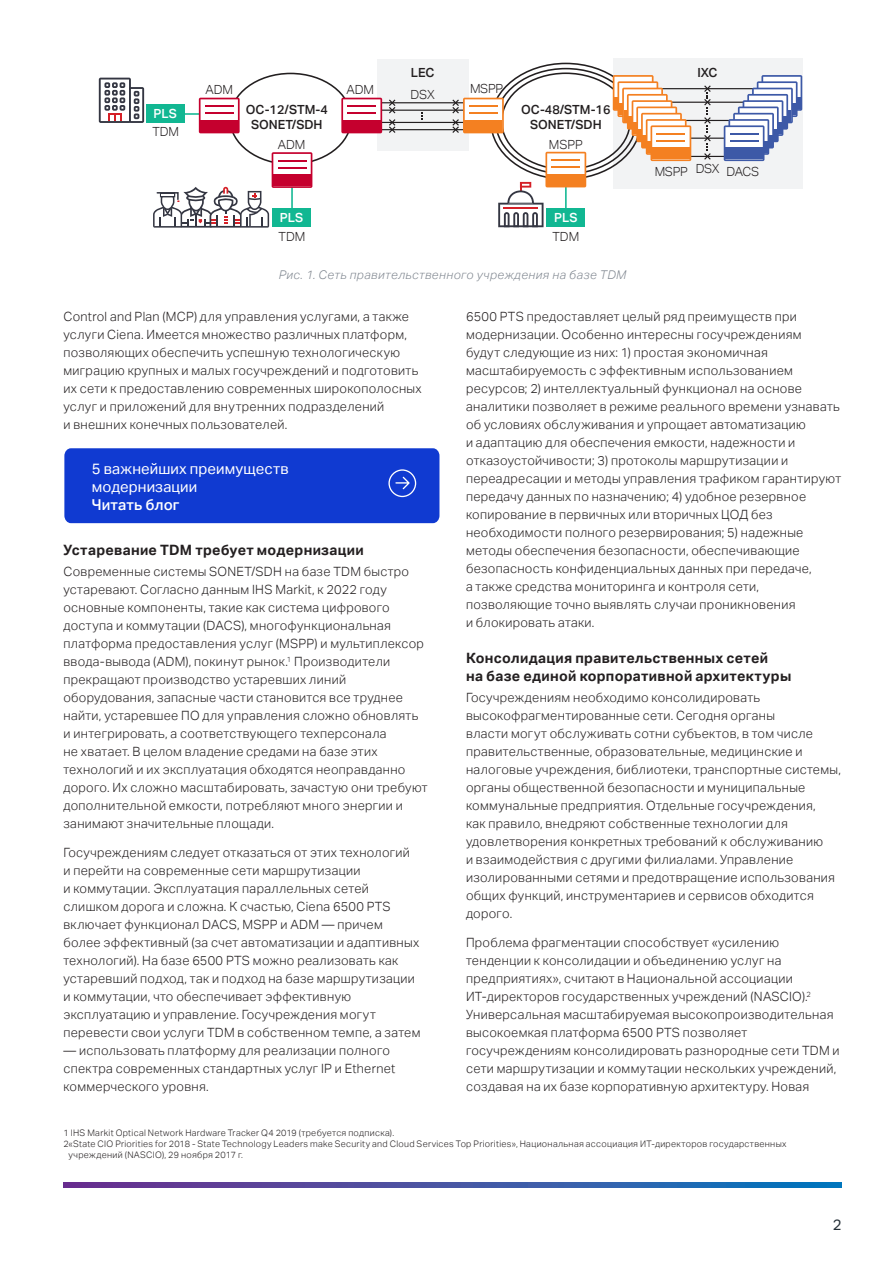
<style>
.page{position:relative;width:893px;height:1263px;background:#fff}
.page>*{position:absolute;margin:0;border:0;box-sizing:border-box;transform-origin:0 0}
.Body_Copy{font:15px/18px "Aktiv Grotesk";letter-spacing:.01em;color:#fff}
.Body_Copy-2{font:500 15px "Aktiv Grotesk";letter-spacing:.01em;color:#fff}
.t1{font:15px "Aktiv Grotesk";color:#252f37}
.Headline_for_body_co{font:700 14.25px/18px "Aktiv Grotesk";letter-spacing:.02em;color:#231f20}
.Body_Copy-3{font:300 12.75px/18px "Aktiv Grotesk";letter-spacing:.025em;color:#231f20}
.t2{font:500 12.6px/15.1px "Aktiv Grotesk";color:#231f20;text-align:center}
.t3{font:300 12.6px "Aktiv Grotesk";color:#231f20}
.t4{font:300 12.6px "Aktiv Grotesk";letter-spacing:-.03em;color:#231f20}
.t5{font:500 12.6px "Aktiv Grotesk";color:#fff}
.Figure_Caption{font:italic 300 12px "Aktiv Grotesk";letter-spacing:.04em;color:#808790}
.Footnote{font:300 9px/11.2px "Aktiv Grotesk";letter-spacing:.035em;color:#231f20}
.s1{font-weight:300}
</style>
<div class="page">
<svg style="left:63px;top:1182px;width:779px;height:5px;background:#3f54a4"></svg>
<div style="left:613px;top:59px;width:189px;height:130px;background:#f2f3f4"></div>
<hr style="left:180px;top:113px;width:37px;height:2px;background:#11b792">
<div style="left:377px;top:59px;width:91px;height:92px;background:#f2f3f4"></div>
<hr style="left:374px;top:102px;width:94px;height:1px;background:#231f20">
<hr style="left:374px;top:110px;width:94px;height:1px;background:#231f20">
<hr style="left:374px;top:122px;width:94px;height:1px;background:#231f20">
<hr style="left:374px;top:129px;width:94px;height:1px;background:#231f20">
<svg style="left:388px;top:99px;width:9px;height:34px"></svg>
<hr style="left:660px;top:138px;width:95px;height:1px;background:#231f20">
<hr style="left:660px;top:156px;width:95px;height:1px;background:#231f20">
<hr style="left:654px;top:88px;width:107px;height:1px;background:#231f20">
<hr style="left:660px;top:102px;width:95px;height:1px;background:#231f20">
<hr style="left:660px;top:120px;width:95px;height:1px;background:#231f20">
<svg style="left:451px;top:98px;width:53px;height:36px"></svg>
<svg style="left:703px;top:85px;width:9px;height:75px"></svg>
<svg style="left:99px;top:78px;width:45px;height:45px"></svg>
<svg style="left:153px;top:152px;width:159px;height:76px"></svg>
<svg style="left:498px;top:152px;width:88px;height:75px"></svg>
<hr style="left:503px;top:207px;width:35px;height:2px;background:#d52027">
<svg style="left:199px;top:98px;width:41px;height:35px"></svg>
<div style="left:201px;top:120px;width:37px;height:12px;background:#c5002e"></div>
<hr style="left:205px;top:112px;width:29px;height:2px;background:#c5002e">
<hr style="left:205px;top:105px;width:29px;height:2px;background:#c5002e">
<svg style="left:341px;top:98px;width:41px;height:35px"></svg>
<div style="left:343px;top:120px;width:37px;height:12px;background:#c5002e"></div>
<hr style="left:347px;top:112px;width:29px;height:2px;background:#c5002e">
<hr style="left:347px;top:105px;width:29px;height:2px;background:#c5002e">
<svg style="left:724px;top:75px;width:78px;height:86px"></svg>
<div style="left:725px;top:147px;width:38px;height:12px;background:#3d59a7"></div>
<hr style="left:730px;top:140px;width:29px;height:2px;background:#3d59a7">
<hr style="left:730px;top:133px;width:29px;height:2px;background:#3d59a7">
<svg style="left:613px;top:75px;width:78px;height:86px"></svg>
<div style="left:652px;top:147px;width:38px;height:12px;background:#f48021"></div>
<hr style="left:656px;top:140px;width:29px;height:2px;background:#f48021">
<hr style="left:656px;top:133px;width:29px;height:2px;background:#f48021">
<div style="left:146px;top:104px;width:38px;height:19px;background:#11b792"></div>
<div style="left:64px;top:448px;width:375px;height:75px;background:#103ad1"></div>
<p class="t5" style="left:154px;top:106px;width:25px">PLS</p>
<p class="t3" style="left:152px;top:124px;width:28px">TDM</p>
<p class="t3" style="left:205px;top:82px;width:29px">ADM</p>
<p class="t3" style="left:346px;top:82px;width:29px">ADM</p>
<p class="t2" style="left:410px;top:62px;width:26px;line-height:22px;text-align:left">LEC<br><span class="s1">DSX</span></p>
<p class="t3" style="left:470px;top:81px;width:35px">MSPP</p>
<p class="t2" style="left:246px;top:102px;width:83px">OC-12/STM-4<br>SONET/SDH</p>
<p class="t2" style="left:521px;top:102px;width:91px">OC-48/STM-16<br>SONET/SDH</p>
<p class="t3" style="left:278px;top:137px;width:29px">ADM</p>
<p class="t3" style="left:549px;top:137px;width:36px">MSPP</p>
<p class="t5" style="left:280px;top:210px;width:25px">PLS</p>
<p class="t3" style="left:279px;top:229px;width:28px">TDM</p>
<p class="t5" style="left:554px;top:210px;width:25px">PLS</p>
<p class="t3" style="left:552px;top:229px;width:28px">TDM</p>
<p class="Figure_Caption" style="left:279px;top:267px;width:349px">Рис. 1. Сеть правительственного учреждения на базе TDM</p>
<p class="t2" style="left:697px;top:65px;width:22px">IXC</p>
<p class="t4" style="left:655px;top:164px;width:106px">MSPP DSX DACS</p>
<p class="Body_Copy-3" style="left:63px;top:308px;width:360px">Control and Plan (MCP) для управления услугами, а также услуги Ciena. Имеется множество различных платформ, позволяющих обеспечить успешную технологическую миграцию крупных и малых госучреждений и подготовить их сети к предоставлению современных широкополосных услуг и приложений для внутренних подразделений<br>и внешних конечных пользователей.</p>
<p class="Body_Copy" style="left:92px;top:460px;width:198px">5 важнейших преимуществ модернизации</p>
<p class="Body_Copy-2" style="left:92px;top:496px;width:89px">Читать блог</p>
<p class="Headline_for_body_co" style="left:63px;top:541px;width:302px">Устаревание TDM требует модернизации</p>
<p class="Body_Copy-3" style="left:63px;top:563px;width:366px">Современные системы SONET/SDH на базе TDM быстро устаревают. Согласно данным IHS Markit, к 2022 году основные компоненты, такие как система цифрового доступа и коммутации (DACS), многофункциональная платформа предоставления услуг (MSPP) и мультиплексор ввода-вывода (ADM), покинут рынок.<sup>1</sup> Производители прекращают производство устаревших линий оборудования, запасные части становится все труднее найти, устаревшее ПО для управления сложно обновлять и интегрировать, а соответствующего техперсонала<br>не хватает. В целом владение средами на базе этих технологий и их эксплуатация обходятся неоправданно дорого. Их сложно масштабировать, зачастую они требуют дополнительной емкости, потребляют много энергии и занимают значительные площади.</p>
<p class="Body_Copy-3" style="left:63px;top:843px;width:358px">Госучреждениям следует отказаться от этих технологий<br>и перейти на современные сети маршрутизации<br>и коммутации. Эксплуатация параллельных сетей слишком дорога и сложна. К счастью, Ciena 6500 PTS включает функционал DACS, MSPP и ADM — причем более эффективный (за счет автоматизации и адаптивных технологий). На базе 6500 PTS можно реализовать как устаревший подход, так и подход на базе маршрутизации и коммутации, что обеспечивает эффективную эксплуатацию и управление. Госучреждения могут перевести свои услуги TDM в собственном темпе, а затем</p>
<p class="Body_Copy-3" style="left:63px;top:1041px;width:333px">— использовать платформу для реализации полного спектра современных стандартных услуг IP и Ethernet коммерческого уровня.</p>
<p class="Body_Copy-3" style="left:466px;top:308px;width:377px">6500 PTS предоставляет целый ряд преимуществ при модернизации. Особенно интересны госучреждениям<br>будут следующие из них: 1) простая экономичная масштабируемость с эффективным использованием ресурсов; 2) интеллектуальный функционал на основе аналитики позволяет в режиме реального времени узнавать об условиях обслуживания и упрощает автоматизацию<br>и адаптацию для обеспечения емкости, надежности и отказоустойчивости; 3) протоколы маршрутизации и переадресации и методы управления трафиком гарантируют передачу данных по назначению; 4) удобное резервное копирование в первичных или вторичных ЦОД без необходимости полного резервирования; 5) надежные методы обеспечения безопасности, обеспечивающие безопасность конфиденциальных данных при передаче,<br>а также средства мониторинга и контроля сети, позволяющие точно выявлять случаи проникновения<br>и блокировать атаки.</p>
<p class="Headline_for_body_co" style="left:466px;top:649px;width:327px">Консолидация правительственных сетей<br>на базе единой корпоративной архитектуры</p>
<p class="Body_Copy-3" style="left:466px;top:689px;width:376px">Госучреждениям необходимо консолидировать высокофрагментированные сети. Сегодня органы<br>власти могут обслуживать сотни субъектов, в том числе правительственные, образовательные, медицинские и налоговые учреждения, библиотеки, транспортные системы, органы общественной безопасности и муниципальные коммунальные предприятия. Отдельные госучреждения,<br>как правило, внедряют собственные технологии для удовлетворения конкретных требований к обслуживанию<br>и взаимодействия с другими филиалами. Управление изолированными сетями и предотвращение использования общих функций, инструментариев и сервисов обходится дорого.</p>
<p class="Body_Copy-3" style="left:466px;top:933px;width:375px">Проблема фрагментации способствует «усилению тенденции к консолидации и объединению услуг на предприятиях», считают в Национальной ассоциации ИТ-директоров государственных учреждений (NASCIO).<sup>2<br></sup>Универсальная масштабируемая высокопроизводительная высокоемкая платформа 6500 PTS позволяет госучреждениям консолидировать разнородные сети TDM и сети маршрутизации и коммутации нескольких учреждений, создавая на их базе корпоративную архитектуру. Новая</p>
<p class="Footnote" style="left:63px;top:1127px;width:332px">1 IHS Markit Optical Network Hardware Tracker Q4 2019 (требуется подписка).</p>
<p class="Footnote" style="left:69px;top:1138px;width:719px;text-indent:-5px">2«State CIO Priorities for 2018 - State Technology Leaders make Security and Cloud Services Top Priorities», Национальная ассоциация ИТ-директоров государственных учреждений (NASCIO), 29 ноября 2017 г.</p>
<p class="t1" style="left:833px;top:1216px;width:10px">2</p>
</div>
